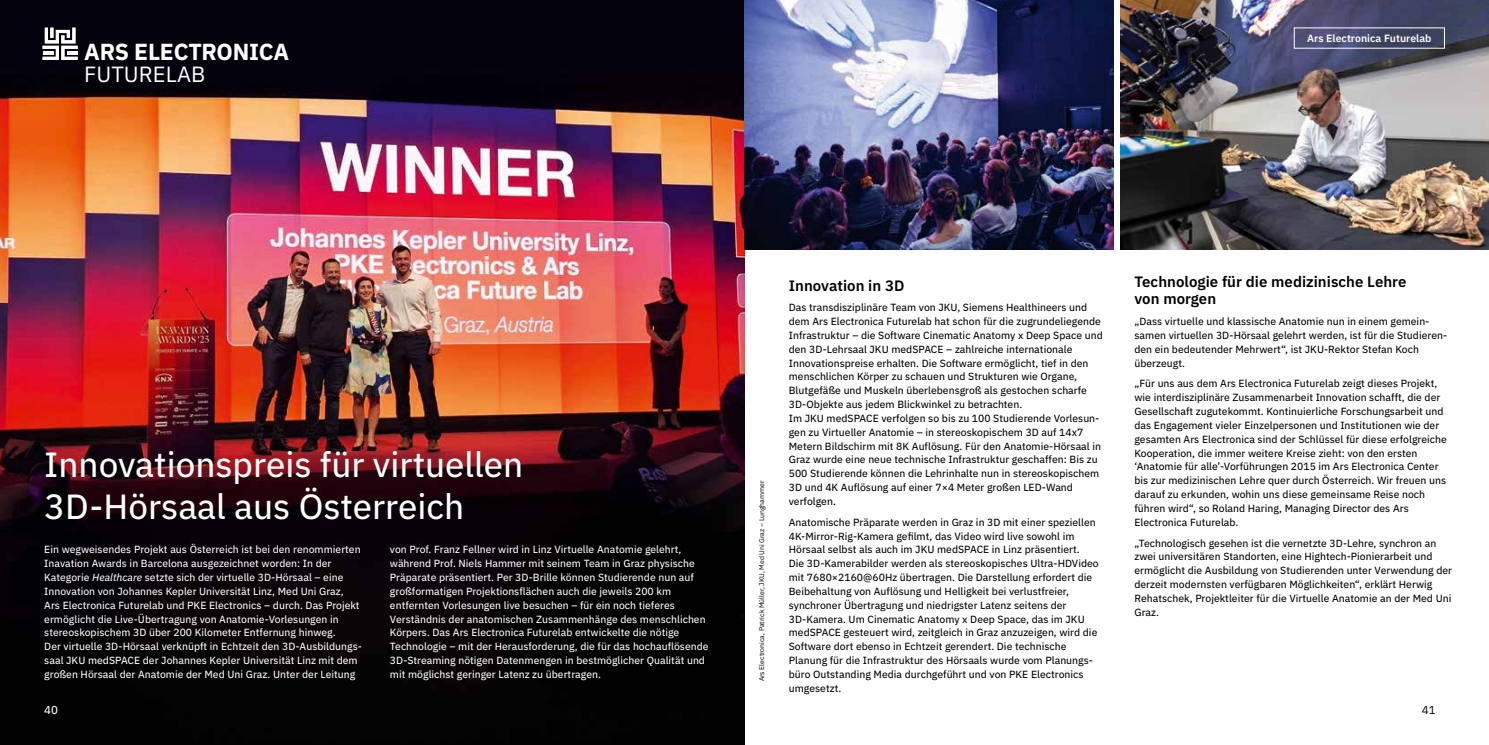
<style>
.page{position:relative;width:1489px;height:745px;background:#fff}
.page>*{position:absolute;margin:0;border:0;box-sizing:border-box;transform-origin:0 0}
.t1{font:35px/41.5px "IBM Plex Sans Text";color:#fff}
.t2{font:700 23.25px "IBM Plex Sans";letter-spacing:-.01em;color:#fff}
.t3{font:22px "IBM Plex Sans";color:#fff}
.t4{font:600 15px/17.2px "IBM Plex Sans";color:#000}
.t5{font:11.5px "IBM Plex Sans Text";color:#fff}
.t6{font:11.5px "IBM Plex Sans";color:#000}
.t7{font:600 10.5px "IBM Plex Sans";color:#fff}
.t8{font:10.38px/13.9px "IBM Plex Sans Text";color:#000}
.t9{font:10.38px/13.9px "IBM Plex Sans Text";color:#fff}
.t10{font:6.88px "IBM Plex Sans";color:#000}
.s1{font-style:italic}
</style>
<div class="page">
<img style="left:0;top:0;width:744px;height:744px">
<svg style="left:43px;top:28px;width:35px;height:32px"></svg>
<img style="left:744px;top:0;width:369px;height:249px">
<img style="left:1120px;top:0;width:368px;height:249px">
<h2 class="t2" style="left:84px;top:33px;width:206px">ARS ELECTRONICA</h2>
<h3 class="t3" style="left:84px;top:57px;width:123px">FUTURELAB</h3>
<p class="t7" style="left:1306px;top:29px;width:126px">Ars Electronica Futurelab</p>
<h1 class="t1" style="left:44px;top:441px;width:480px">Innovationspreis für virtuellen<br>3D-Hörsaal aus Österreich</h1>
<p class="t9" style="left:44px;top:541px;width:319px">Ein wegweisendes Projekt aus Österreich ist bei den renommierten Inavation Awards in Barcelona ausgezeichnet worden: In der Kategorie <span class="s1">Healthcare</span> setzte sich der virtuelle 3D-Hörsaal – eine Innovation von Johannes Kepler Universität Linz, Med Uni Graz, Ars Electronica Futurelab und PKE Electronics – durch. Das Projekt ermöglicht die Live-Übertragung von Anatomie-Vorlesungen in stereoskopischem 3D über 200 Kilometer Entfernung hinweg.<br>Der virtuelle 3D-Hörsaal verknüpft in Echtzeit den 3D-Ausbildungs&shy;saal JKU medSPACE der Johannes Kepler Universität Linz mit dem großen Hörsaal der Anatomie der Med Uni Graz. Unter der Leitung</p>
<p class="t9" style="left:390px;top:541px;width:320px">von Prof. Franz Fellner wird in Linz Virtuelle Anatomie gelehrt, während Prof. Niels Hammer mit seinem Team in Graz physische Präparate präsentiert. Per 3D-Brille können Studierende nun auf großformatigen Projektionsflächen auch die jeweils 200 km entfernten Vorlesungen live besuchen – für ein noch tieferes Verständnis der anatomischen Zusammenhänge des menschlichen Körpers. Das Ars Electronica Futurelab entwickelte die nötige Technologie – mit der Herausforderung, die für das hochauflösende 3D-Streaming nötigen Datenmengen in bestmöglicher Qualität und mit möglichst geringer Latenz zu übertragen.</p>
<p class="t5" style="left:44px;top:700px;width:15px">40</p>
<p class="t10" style="left:756px;top:681px;width:202px;rotate:-90deg">Ars Electronica, Patrick Müller, JKU, Med Uni Graz – Lunghammer</p>
<h3 class="t4" style="left:788px;top:275px;width:117px">Innovation in 3D</h3>
<p class="t8" style="left:788px;top:299px;width:315px">Das transdisziplinäre Team von JKU, Siemens Healthineers und dem Ars Electronica Futurelab hat schon für die zugrundeliegende Infrastruktur – die Software Cinematic Anatomy x Deep Space und den 3D-Lehrsaal JKU medSPACE – zahlreiche internationale Innovationspreise erhalten. Die Software ermöglicht, tief in den menschlichen Körper zu schauen und Strukturen wie Organe, Blutgefäße und Muskeln überlebensgroß als gestochen scharfe 3D-Objekte aus jedem Blickwinkel zu betrachten.<br>Im JKU medSPACE verfolgen so bis zu 100 Studierende Vorlesun&shy;gen zu Virtueller Anatomie – in stereoskopischem 3D auf 14x7<br>Metern Bildschirm mit 8K Auflösung. Für den Anatomie-Hörsaal in Graz wurde eine neue technische Infrastruktur geschaffen: Bis zu 500 Studierende können die Lehrinhalte nun in stereoskopischem 3D und 4K Auflösung auf einer 7×4 Meter großen LED-Wand verfolgen.</p>
<p class="t8" style="left:788px;top:514px;width:311px">Anatomische Präparate werden in Graz in 3D mit einer speziellen 4K-Mirror-Rig-Kamera gefilmt, das Video wird live sowohl im Hörsaal selbst als auch im JKU medSPACE in Linz präsentiert.<br>Die 3D-Kamerabilder werden als stereoskopisches Ultra-HDVideo mit 7680×2160@60Hz übertragen. Die Darstellung erfordert die Beibehaltung von Auflösung und Helligkeit bei verlustfreier, synchroner Übertragung und niedrigster Latenz seitens der 3D-Kamera. Um Cinematic Anatomy x Deep Space, das im JKU medSPACE gesteuert wird, zeitgleich in Graz anzuzeigen, wird die Software dort ebenso in Echtzeit gerendert. Die technische Planung für die Infrastruktur des Hörsaals wurde vom Planungs&shy;büro Outstanding Media durchgeführt und von PKE Electronics umgesetzt.</p>
<h3 class="t4" style="left:1134px;top:272px;width:273px">Technologie für die medizinische Lehre von morgen</h3>
<p class="t8" style="left:1134px;top:313px;width:314px">„Dass virtuelle und klassische Anatomie nun in einem gemein&shy;samen virtuellen 3D-Hörsaal gelehrt werden, ist für die Studieren&shy;den ein bedeutender Mehrwert“, ist JKU-Rektor Stefan Koch überzeugt.</p>
<p class="t8" style="left:1134px;top:375px;width:314px">„Für uns aus dem Ars Electronica Futurelab zeigt dieses Projekt, wie interdisziplinäre Zusammenarbeit Innovation schafft, die der Gesellschaft zugutekommt. Kontinuierliche Forschungsarbeit und das Engagement vieler Einzelpersonen und Institutionen wie der gesamten Ars Electronica sind der Schlüssel für diese erfolgreiche Kooperation, die immer weitere Kreise zieht: von den ersten ‘Anatomie für alle’-Vorführungen 2015 im Ars Electronica Center bis zur medizinischen Lehre quer durch Österreich. Wir freuen uns darauf zu erkunden, wohin uns diese gemeinsame Reise noch führen wird“, so Roland Haring, Managing Director des Ars Electronica Futurelab.</p>
<p class="t8" style="left:1134px;top:534px;width:319px">„Technologisch gesehen ist die vernetzte 3D-Lehre, synchron an zwei universitären Standorten, eine Hightech-Pionierarbeit und ermöglicht die Ausbildung von Studierenden unter Verwendung der derzeit modernsten verfügbaren Möglichkeiten“, erklärt Herwig Rehatschek, Projektleiter für die Virtuelle Anatomie an der Med Uni Graz.</p>
<p class="t6" style="left:1421px;top:701px;width:15px">41</p>
</div>
